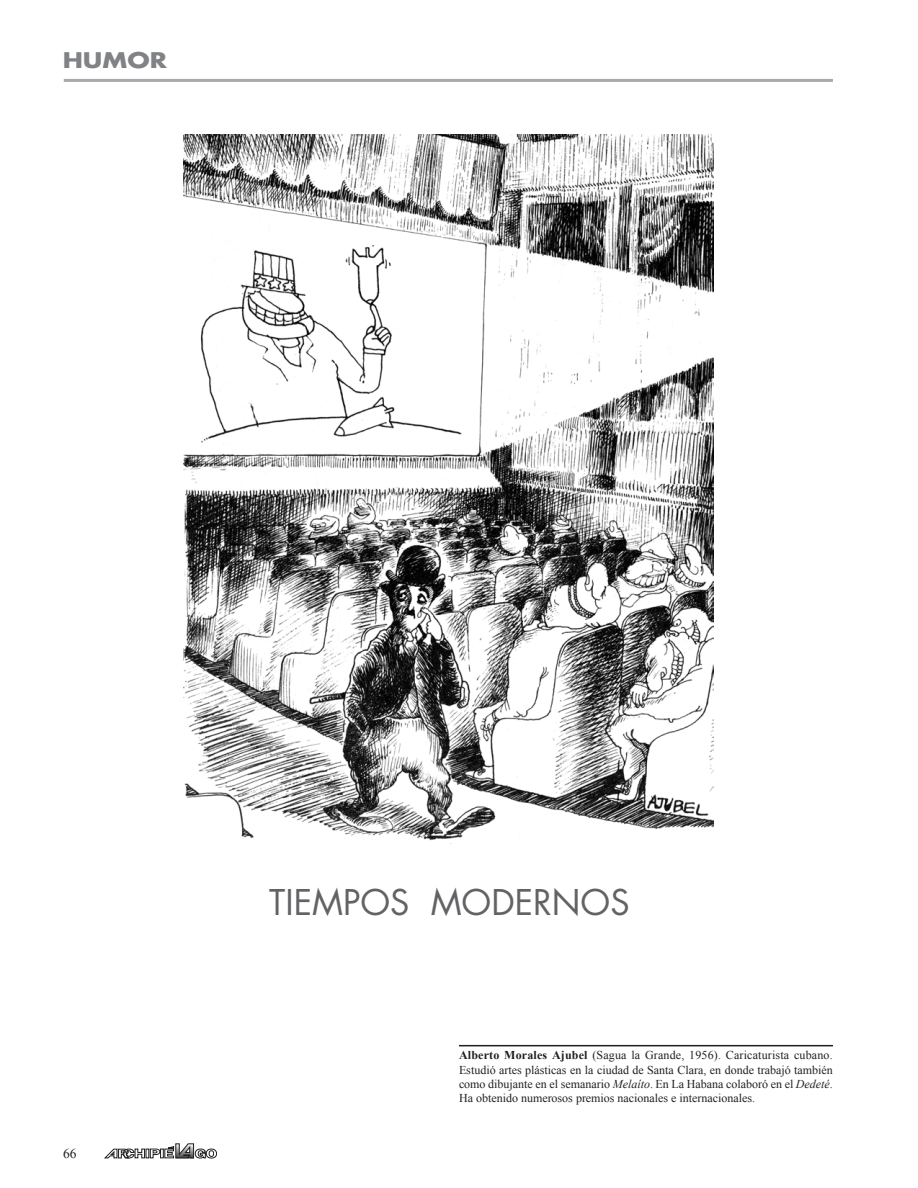
<style>
.page{position:relative;width:918px;height:1188px;background:#fff}
.page>*{position:absolute;margin:0;border:0;box-sizing:border-box;transform-origin:0 0}
.t1{font:34.5px "Futura";color:#636366}
.t2{font:700 21px "Futura";color:#808285;scale:1.2 1}
.t3{font:13.5px "Times New Roman";color:#231f20}
.t4{font:12px/14.4px "Times New Roman";color:#231f20;text-align:justify}
.s1{font-weight:700}
.s2{font-style:italic}
</style>
<div class="page">
<hr style="left:64px;top:79px;width:769px;height:3px;background:#a8a9ad">
<hr style="left:459px;top:1045px;width:374px;height:1px;background:#231f20">
<img style="left:183px;top:134px;width:531px;height:710px">
<svg style="left:104px;top:1144px;width:113px;height:14px"></svg>
<h2 class="t2" style="left:63px;top:46px;width:88px">HUMOR</h2>
<p class="t3" style="left:63px;top:1146px;width:15px">66</p>
<h1 class="t1" style="left:269px;top:878px;width:362px">TIEMPOS MODERNOS</h1>
<p class="t4" style="left:459px;top:1048px;width:375px"><span class="s1">Alberto Morales Ajubel</span> (Sagua la Grande, 1956). Caricaturista cubano.<br>Estudió artes plásticas en la ciudad de Santa Clara, en donde trabajó también como dibujante en el semanario <span class="s2">Melaíto</span>. En La Habana colaboró en el <span class="s2">Dedeté</span>.<br>Ha obtenido numerosos premios nacionales e internacionales.</p>
</div>
